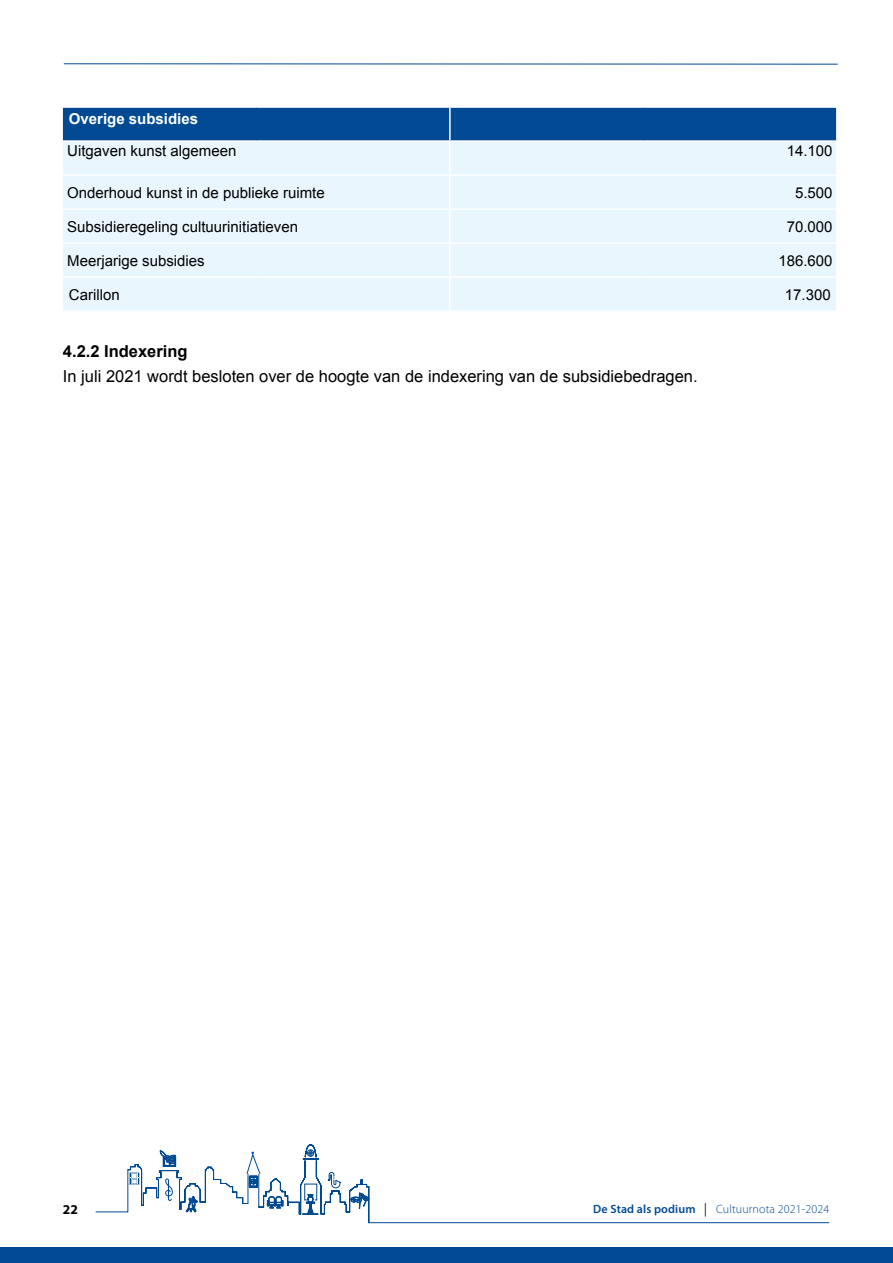
<style>
.page{position:relative;width:893px;height:1263px;background:#fff}
.page>*{position:absolute;margin:0;border:0;box-sizing:border-box;transform-origin:0 0}
.t1{font:16.5px "Arial";color:#000}
.t2{font:700 16.5px "Arial";color:#000}
.t3{font:15px "Arial";color:#000}
.t4{font:700 15px "Arial";color:#fff}
.t5{font:700 13.5px "Myriad Pro";color:#000}
.t6{font:300 12px "Myriad Pro";letter-spacing:.01em;color:#004a93}
.s1{font-weight:600}
.s2{font-family:"Rijksoverheid Serif";font-weight:400;font-size:13.5px;color:#000}
</style>
<div class="page">
<div style="left:0;top:1247px;width:893px;height:16px;background:#004a93"></div>
<svg style="left:63px;top:63px;width:775px;height:2px"></svg>
<svg style="left:95px;top:1144px;width:507px;height:79px"></svg>
<svg style="left:327px;top:1172px;width:14px;height:16px"></svg>
<svg style="left:165px;top:1178px;width:8px;height:23px"></svg>
<svg style="left:351px;top:1193px;width:18px;height:18px"></svg>
<svg style="left:160px;top:1150px;width:16px;height:16px"></svg>
<svg style="left:186px;top:1196px;width:12px;height:16px"></svg>
<svg style="left:189px;top:1169px;width:11px;height:13px"></svg>
<svg style="left:267px;top:1196px;width:16px;height:12px"></svg>
<svg style="left:302px;top:1183px;width:16px;height:32px"></svg>
<div style="left:307px;top:1149px;width:7px;height:7px;border:1px solid #004a93;border-radius:50%"></div>
<svg style="left:308px;top:1150px;width:5px;height:6px"></svg>
<svg style="left:129px;top:1172px;width:10px;height:13px"></svg>
<svg style="left:246px;top:1151px;width:15px;height:36px"></svg>
<div style="left:63px;top:108px;width:773px;height:32px;background:#004a93"></div>
<div style="left:63px;top:142px;width:773px;height:168px;background:#eaf6fe"></div>
<hr style="left:449px;top:108px;width:2px;height:32px;background:#fff">
<hr style="left:449px;top:142px;width:2px;height:32px;background:#fff">
<hr style="left:63px;top:174px;width:193px;height:2px;background:#fff">
<hr style="left:256px;top:174px;width:194px;height:2px;background:#fff">
<hr style="left:450px;top:174px;width:193px;height:2px;background:#fff">
<hr style="left:449px;top:176px;width:2px;height:32px;background:#fff">
<hr style="left:643px;top:174px;width:195px;height:2px;background:#fff">
<hr style="left:63px;top:208px;width:193px;height:2px;background:#fff">
<hr style="left:256px;top:208px;width:194px;height:2px;background:#fff">
<hr style="left:450px;top:208px;width:193px;height:2px;background:#fff">
<hr style="left:449px;top:210px;width:2px;height:32px;background:#fff">
<hr style="left:643px;top:208px;width:195px;height:2px;background:#fff">
<hr style="left:63px;top:242px;width:193px;height:2px;background:#fff">
<hr style="left:256px;top:242px;width:194px;height:2px;background:#fff">
<hr style="left:450px;top:242px;width:193px;height:2px;background:#fff">
<hr style="left:449px;top:244px;width:2px;height:32px;background:#fff">
<hr style="left:643px;top:242px;width:195px;height:2px;background:#fff">
<hr style="left:63px;top:276px;width:193px;height:2px;background:#fff">
<hr style="left:256px;top:276px;width:194px;height:2px;background:#fff">
<hr style="left:450px;top:276px;width:193px;height:2px;background:#fff">
<hr style="left:449px;top:278px;width:2px;height:32px;background:#fff">
<hr style="left:643px;top:276px;width:195px;height:2px;background:#fff">
<svg style="left:602px;top:1222px;width:228px;height:2px"></svg>
<p class="t4" style="left:69px;top:109px;width:131px">Overige subsidies</p>
<p class="t3" style="left:67px;top:141px;width:171px">Uitgaven kunst algemeen</p>
<p class="t3" style="left:787px;top:141px;width:47px">14.100</p>
<p class="t3" style="left:67px;top:182px;width:259px">Onderhoud kunst in de publieke ruimte</p>
<p class="t3" style="left:795px;top:182px;width:39px">5.500</p>
<p class="t3" style="left:67px;top:216px;width:232px">Subsidieregeling cultuurinitiatieven</p>
<p class="t3" style="left:787px;top:216px;width:47px">70.000</p>
<p class="t3" style="left:67px;top:250px;width:139px">Meerjarige subsidies</p>
<p class="t3" style="left:778px;top:250px;width:56px">186.600</p>
<p class="t3" style="left:69px;top:285px;width:52px">Carillon</p>
<p class="t3" style="left:785px;top:285px;width:47px">17.300</p>
<p class="t2" style="left:63px;top:340px;width:126px">4.2.2 Indexering</p>
<p class="t1" style="left:63px;top:366px;width:636px">In juli 2021 wordt besloten over de hoogte van de indexering van de subsidiebedragen.</p>
<p class="t5" style="left:63px;top:1200px;width:17px">22</p>
<p class="t6" style="left:593px;top:1202px;width:237px"><span class="s1">De Stad als podium</span> <span class="s2">|</span> Cultuurnota 2021-2024</p>
</div>
